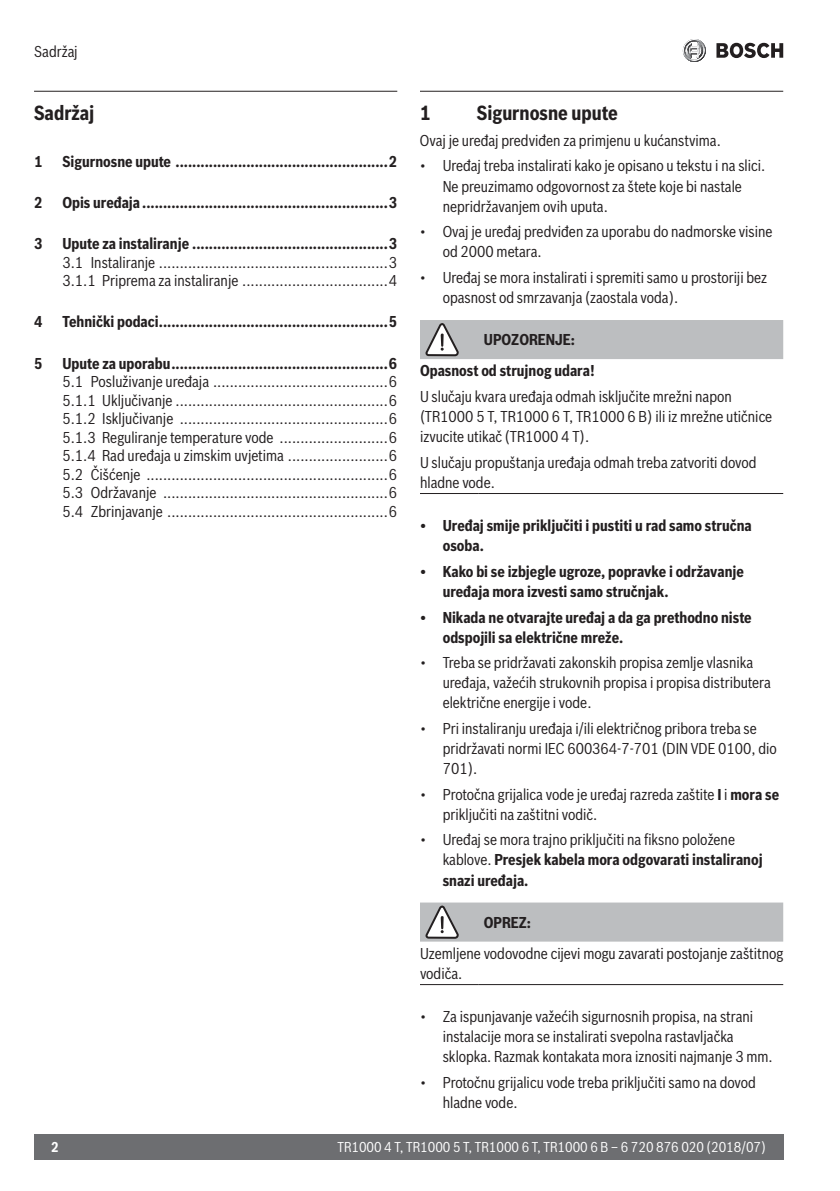
<style>
.page{position:relative;width:840px;height:1191px;background:#fff}
.page>*{position:absolute;margin:0;border:0;box-sizing:border-box;transform-origin:0 0}
.t1{font:700 20px "Bosch Sans Cond";color:#231f20}
.t2{font:15.4px/20px "Bosch Sans Cond";color:#231f20}
.t3{font:700 15.4px/20px "Bosch Sans Cond";color:#231f20}
.t4{font:14px "Bosch Sans Cond";color:#fff}
.t5{font:700 14px "Bosch Sans Cond";color:#fff}
.s1{font-weight:700}
</style>
<div class="page">
<div style="left:34px;top:1134px;width:748px;height:25px;background:#6d6e71"></div>
<svg style="left:682px;top:39px;width:23px;height:23px"></svg>
<svg style="left:716px;top:43px;width:66px;height:15px"></svg>
<hr style="left:34px;top:91px;width:363px;height:1px;background:#231f20">
<hr style="left:420px;top:91px;width:362px;height:1px;background:#231f20">
<hr style="left:420px;top:493px;width:58px;height:1px;background:#231f20">
<hr style="left:478px;top:493px;width:304px;height:1px;background:#231f20">
<div style="left:420px;top:320px;width:362px;height:39px;background:#bcbec0"></div>
<hr style="left:420px;top:984px;width:58px;height:1px;background:#231f20">
<hr style="left:478px;top:984px;width:304px;height:1px;background:#231f20">
<svg style="left:420px;top:902px;width:362px;height:39px"></svg>
<p class="t2" style="left:34px;top:40px;width:45px">Sadržaj</p>
<p class="t1" style="left:34px;top:98px;width:62px">Sadržaj</p>
<p class="t3" style="left:34px;top:150px;width:10px">1</p>
<p class="t3" style="left:62px;top:150px;width:336px">Sigurnosne upute ...................................................2</p>
<p class="t3" style="left:34px;top:192px;width:10px">2</p>
<p class="t3" style="left:62px;top:192px;width:336px">Opis uređaja ...........................................................3</p>
<p class="t3" style="left:34px;top:233px;width:10px">3</p>
<p class="t3" style="left:62px;top:233px;width:336px">Upute za instaliranje ...............................................3</p>
<p class="t2" style="left:62px;top:252px;width:336px;line-height:18.4px">3.1 Instaliranje .......................................................3<br>3.1.1 Priprema za instaliranje ...................................4</p>
<p class="t3" style="left:34px;top:311px;width:10px">4</p>
<p class="t3" style="left:62px;top:311px;width:336px">Tehnički podaci.......................................................5</p>
<p class="t3" style="left:34px;top:352px;width:10px">5</p>
<p class="t3" style="left:62px;top:352px;width:336px">Upute za uporabu....................................................6</p>
<p class="t2" style="left:62px;top:371px;width:336px;line-height:18.4px;text-align:justify">5.1 Posluživanje uređaja ..........................................6<br>5.1.1 Uključivanje ...................................................6<br>5.1.2 Isključivanje ..................................................6<br>5.1.3 Reguliranje temperature vode ..........................6<br>5.1.4 Rad uređaja u zimskim uvjetima ........................6<br>5.2 Čišćenje ..........................................................6<br>5.3 Održavanje ......................................................6<br>5.4 Zbrinjavanje .....................................................6</p>
<p class="t1" style="left:420px;top:98px;width:12px">1</p>
<p class="t1" style="left:476px;top:98px;width:142px">Sigurnosne upute</p>
<p class="t2" style="left:420px;top:129px;width:302px">Ovaj je uređaj predviđen za primjenu u kućanstvima.</p>
<p class="t2" style="left:442px;top:155px;width:324px;text-indent:-23px">• Uređaj treba instalirati kako je opisano u tekstu i na slici.<br>Ne preuzimamo odgovornost za štete koje bi nastale nepridržavanjem ovih uputa.</p>
<p class="t2" style="left:442px;top:220px;width:331px;text-indent:-23px">• Ovaj je uređaj predviđen za uporabu do nadmorske visine od 2000 metara.</p>
<p class="t2" style="left:442px;top:266px;width:326px;text-indent:-23px">• Uređaj se mora instalirati i spremiti samo u prostoriji bez opasnost od smrzavanja (zaostala voda).</p>
<p class="t3" style="left:420px;top:323px;width:176px;line-height:31px;text-indent:64px">UPOZORENJE:<br>Opasnost od strujnog udara!</p>
<p class="t2" style="left:420px;top:385px;width:353px">U slučaju kvara uređaja odmah isključite mrežni napon (TR1000 5 T, TR1000 6 T, TR1000 6 B) ili iz mrežne utičnice izvucite utikač (TR1000 4 T).</p>
<p class="t2" style="left:420px;top:451px;width:338px">U slučaju propuštanja uređaja odmah treba zatvoriti dovod hladne vode.</p>
<p class="t3" style="left:442px;top:514px;width:310px;text-indent:-23px">• Uređaj smije priključiti i pustiti u rad samo stručna osoba.</p>
<p class="t3" style="left:442px;top:560px;width:302px;text-indent:-23px">• Kako bi se izbjegle ugroze, popravke i održavanje uređaja mora izvesti samo stručnjak.</p>
<p class="t3" style="left:442px;top:606px;width:310px;text-indent:-23px">• Nikada ne otvarajte uređaj a da ga prethodno niste odspojili sa električne mreže.</p>
<p class="t2" style="left:442px;top:651px;width:329px;text-indent:-23px">• Treba se pridržavati zakonskih propisa zemlje vlasnika uređaja, važećih strukovnih propisa i propisa distributera električne energije i vode.</p>
<p class="t2" style="left:442px;top:717px;width:335px;text-indent:-23px">• Pri instaliranju uređaja i/ili električnog pribora treba se pridržavati normi IEC 600364-7-701 (DIN VDE 0100, dio<br>701).</p>
<p class="t2" style="left:442px;top:783px;width:338px;text-indent:-23px">• Protočna grijalica vode je uređaj razreda zaštite <span class="s1">I</span> i <span class="s1">mora se </span>priključiti na zaštitni vodič.</p>
<p class="t2" style="left:442px;top:828px;width:321px;text-indent:-23px">• Uređaj se mora trajno priključiti na fiksno položene kablove. <span class="s1">Presjek kabela mora odgovarati instaliranoj snazi uređaja.</span></p>
<p class="t3" style="left:483px;top:911px;width:49px">OPREZ:</p>
<p class="t2" style="left:420px;top:942px;width:364px">Uzemljene vodovodne cijevi mogu zavarati postojanje zaštitnog vodiča.</p>
<p class="t2" style="left:442px;top:1005px;width:331px;text-indent:-23px">• Za ispunjavanje važećih sigurnosnih propisa, na strani instalacije mora se instalirati svepolna rastavljačka sklopka. Razmak kontakata mora iznositi najmanje 3 mm.</p>
<p class="t2" style="left:442px;top:1071px;width:314px;text-indent:-23px">• Protočnu grijalicu vode treba priključiti samo na dovod hladne vode.</p>
<p class="t5" style="left:51px;top:1136px;width:9px">2</p>
<p class="t4" style="left:337px;top:1136px;width:430px">TR1000 4 T, TR1000 5 T, TR1000 6 T, TR1000 6 B – 6 720 876 020 (2018/07)</p>
</div>
